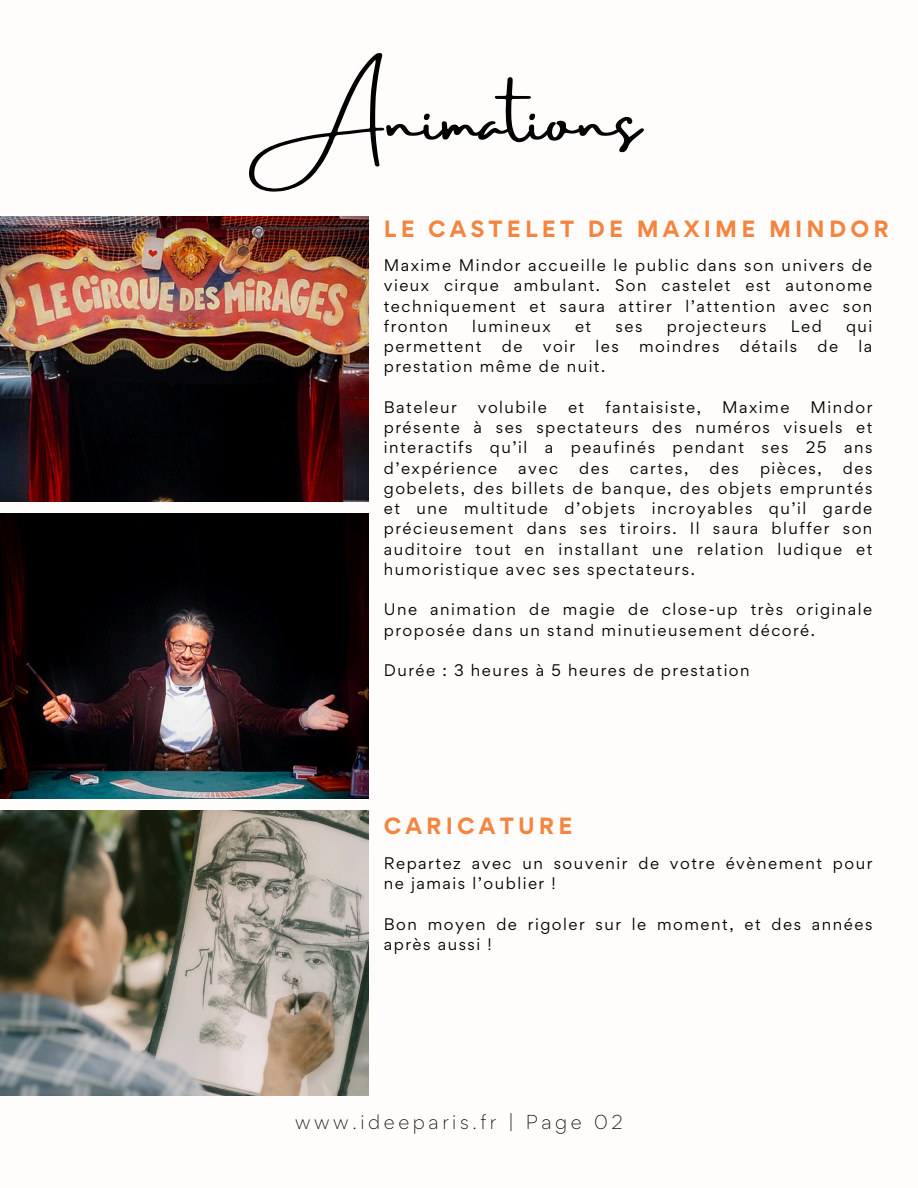
<style>
.page{position:relative;width:918px;height:1188px;background:#fefdfb}
.page>*{position:absolute;margin:0;border:0;box-sizing:border-box;transform-origin:0 0}
.t1{font:61.5px "Amsterdam Three";color:#000}
.t2{font:700 21px "Gordita";letter-spacing:.2em;color:#f48541}
.t3{font:300 18px "Gordita";letter-spacing:.2em;color:#000}
.t4{font:15px/20.2px "Gordita";letter-spacing:.1em;color:#000;text-align:justify}
</style>
<div class="page">
<img style="left:0;top:810px;width:369px;height:286px">
<img style="left:0;top:513px;width:369px;height:286px">
<img style="left:0;top:216px;width:369px;height:286px">
<h1 class="t1" style="left:278px;top:86px;width:363px">Animations</h1>
<h2 class="t2" style="left:384px;top:214px;width:507px">LE CASTELET DE MAXIME MINDOR</h2>
<p class="t4" style="left:384px;top:255px;width:490px">Maxime Mindor accueille le public dans son univers de vieux cirque ambulant. Son castelet est autonome techniquement et saura attirer l’attention avec son fronton</p>
<p class="t4" style="left:472px;top:316px;width:80px">lumineux</p>
<p class="t4" style="left:575px;top:316px;width:18px">et</p>
<p class="t4" style="left:616px;top:316px;width:28px">ses</p>
<p class="t4" style="left:667px;top:316px;width:101px">projecteurs</p>
<p class="t4" style="left:791px;top:316px;width:32px">Led</p>
<p class="t4" style="left:846px;top:316px;width:28px">qui</p>
<p class="t4" style="left:384px;top:336px;width:99px">permettent</p>
<p class="t4" style="left:502px;top:336px;width:22px">de</p>
<p class="t4" style="left:543px;top:336px;width:34px">voir</p>
<p class="t4" style="left:596px;top:336px;width:25px">les</p>
<p class="t4" style="left:639px;top:336px;width:82px">moindres</p>
<p class="t4" style="left:740px;top:336px;width:59px">détails</p>
<p class="t4" style="left:818px;top:336px;width:22px">de</p>
<p class="t4" style="left:859px;top:336px;width:15px">la</p>
<p class="t4" style="left:384px;top:356px;width:223px">prestation même de nuit.</p>
<p class="t4" style="left:384px;top:397px;width:74px">Bateleur</p>
<p class="t4" style="left:478px;top:397px;width:71px">volubile</p>
<p class="t4" style="left:568px;top:397px;width:18px">et</p>
<p class="t4" style="left:605px;top:397px;width:97px">fantaisiste,</p>
<p class="t4" style="left:722px;top:397px;width:69px">Maxime</p>
<p class="t4" style="left:384px;top:397px;width:490px;text-indent:427px">Mindor présente à ses spectateurs des numéros visuels et interactifs qu’il a peaufinés pendant ses 25 ans d’expérience</p>
<p class="t4" style="left:384px;top:457px;width:490px;text-indent:459px">des gobelets, des billets de banque, des objets empruntés et une multitude d’objets incroyables qu’il garde précieusement dans ses tiroirs. Il saura bluffer son auditoire tout en installant une relation ludique et humoristique avec ses spectateurs.</p>
<p class="t4" style="left:384px;top:599px;width:490px">Une animation de magie de close-up très originale proposée dans un stand minutieusement décoré.</p>
<p class="t4" style="left:384px;top:660px;width:367px">Durée : 3 heures à 5 heures de prestation</p>
<p class="t4" style="left:518px;top:457px;width:41px">avec</p>
<p class="t4" style="left:579px;top:457px;width:31px">des</p>
<p class="t4" style="left:630px;top:457px;width:60px">cartes,</p>
<p class="t4" style="left:709px;top:457px;width:31px">des</p>
<p class="t4" style="left:760px;top:457px;width:63px">pièces,</p>
<h2 class="t2" style="left:384px;top:812px;width:190px">CARICATURE</h2>
<p class="t4" style="left:384px;top:853px;width:490px">Repartez avec un souvenir de votre évènement pour ne jamais l’oublier !</p>
<p class="t4" style="left:384px;top:914px;width:490px">Bon moyen de rigoler sur le moment, et des années après aussi !</p>
<p class="t3" style="left:295px;top:1110px;width:329px">www.ideeparis.fr | Page 02</p>
</div>
